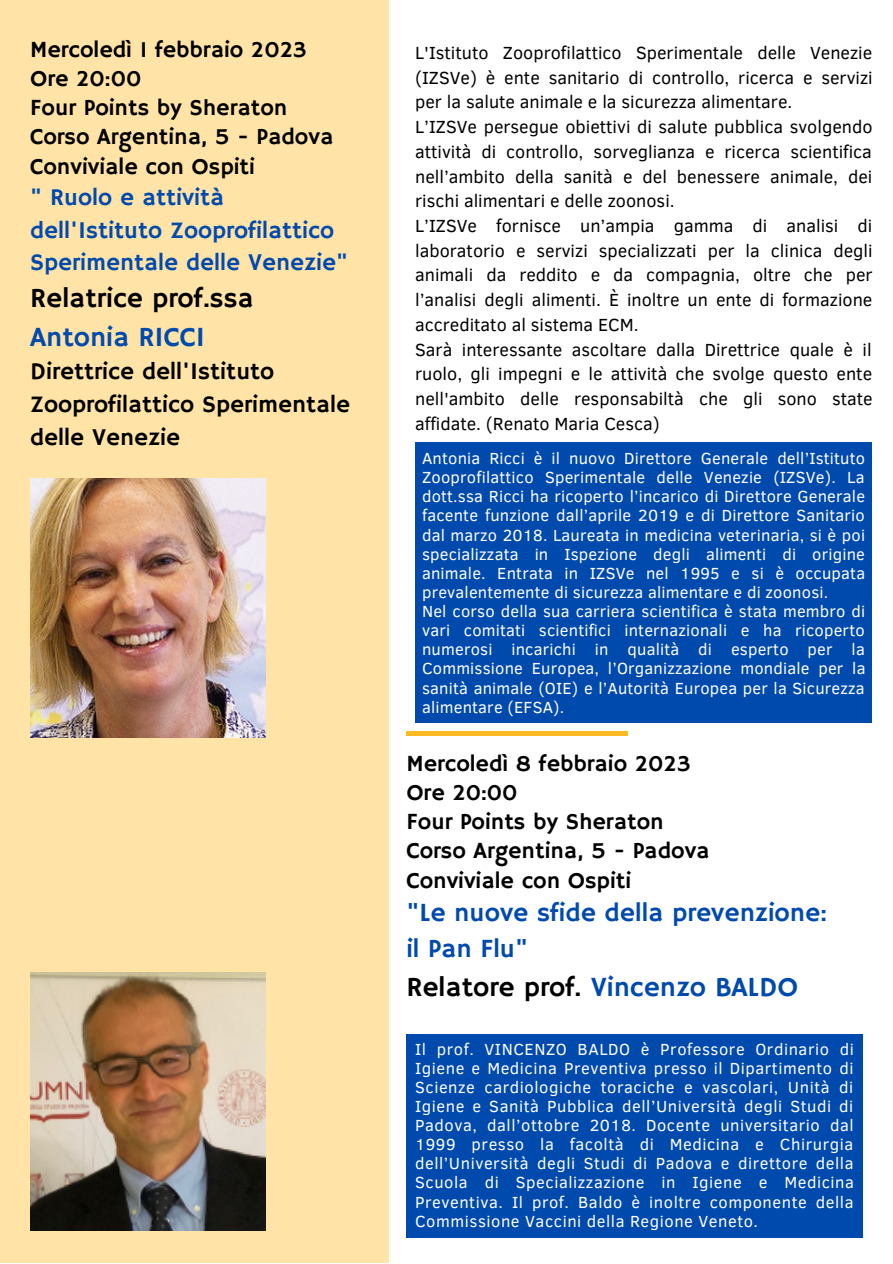
<style>
.page{position:relative;width:893px;height:1264px;background:#fff}
.page>*{position:absolute;margin:0;border:0;box-sizing:border-box;transform-origin:0 0}
.t1{font:27.6px "Hammersmith One";color:#000}
.t2{font:27.6px "Hammersmith One";color:#004aad}
.t3{font:26.1px/36px "Hammersmith One";color:#004aad}
.t4{font:24px/32.5px "Hammersmith One";color:#004aad}
.t5{font:24px/32.5px "Hammersmith One";color:#000}
.t6{font:23.1px/29.2px "Hammersmith One";color:#000}
.t7{font:18px/24.8px "Clear Sans";color:#000}
.t8{font:16.5px/19px "Clear Sans";letter-spacing:.01em;color:#fff}
.s1{color:#004aad}
</style>
<div class="page">
<div style="left:0;top:0;width:388px;height:1262px;background:#ffe3a7"></div>
<img style="left:30px;top:479px;width:235px;height:258px">
<img style="left:30px;top:972px;width:235px;height:258px">
<div style="left:415px;top:442px;width:456px;height:281px;background:#004aad"></div>
<div style="left:406px;top:731px;width:222px;height:5px;background:#ffb923"></div>
<div style="left:406px;top:1033px;width:456px;height:204px;background:#004aad"></div>
<h3 class="t6" style="left:30px;top:36px;width:305px">Mercoledì 1 febbraio 2023<br>Ore 20:00<br>Four Points by Sheraton<br>Corso Argentina, 5 - Padova<br>Conviviale con Ospiti</h3>
<h3 class="t4" style="left:30px;top:182px;width:319px">" Ruolo e attività dell'Istituto Zooprofilattico<br>Sperimentale delle Venezie"</h3>
<h1 class="t1" style="left:30px;top:282px;width:225px">Relatrice prof.ssa</h1>
<h1 class="t2" style="left:30px;top:321px;width:176px">Antonia RICCI</h1>
<h3 class="t5" style="left:30px;top:356px;width:321px">Direttrice dell'Istituto<br>Zooprofilattico Sperimentale delle Venezie</h3>
<p class="t7" style="left:415px;top:39px;width:459px">L'Istituto Zooprofilattico Sperimentale delle Venezie (IZSVe) è ente sanitario di controllo, ricerca e servizi per la salute animale e la sicurezza alimentare.<br>L’IZSVe persegue obiettivi di salute pubblica svolgendo attività di controllo, sorveglianza e ricerca scientifica nell’ambito della sanità e del benessere animale, dei rischi alimentari e delle zoonosi.<br>L’IZSVe fornisce un’ampia gamma di analisi di laboratorio e servizi specializzati per la clinica degli animali da reddito e da compagnia, oltre che per l’analisi degli alimenti. È inoltre un ente di formazione accreditato al sistema ECM.<br>Sarà interessante ascoltare dalla Direttrice quale è il ruolo, gli impegni e le attività che svolge questo ente nell'ambito delle responsabiltà che gli sono state affidate. (Renato Maria Cesca)</p>
<p class="t8" style="left:422px;top:448px;width:445px">Antonia Ricci è il nuovo Direttore Generale dell’Istituto Zooprofilattico Sperimentale delle Venezie (IZSVe). La dott.ssa Ricci ha ricoperto l’incarico di Direttore Generale facente funzione dall’aprile 2019 e di Direttore Sanitario dal marzo 2018. Laureata in medicina veterinaria, si è poi specializzata in Ispezione degli alimenti di origine animale. Entrata in IZSVe nel 1995 e si è occupata prevalentemente di sicurezza alimentare e di zoonosi.<br>Nel corso della sua carriera scientifica è stata membro di vari comitati scientifici internazionali e ha ricoperto numerosi incarichi in qualità di esperto per la Commissione Europea, l’Organizzazione mondiale per la sanità animale (OIE) e l’Autorità Europea per la Sicurezza alimentare (EFSA).</p>
<h3 class="t6" style="left:406px;top:749px;width:305px">Mercoledì 8 febbraio 2023<br>Ore 20:00<br>Four Points by Sheraton<br>Corso Argentina, 5 - Padova<br>Conviviale con Ospiti</h3>
<h2 class="t3" style="left:406px;top:896px;width:422px">"Le nuove sfide della prevenzione: il Pan Flu"</h2>
<h1 class="t1" style="left:406px;top:970px;width:393px">Relatore prof. <span class="s1">Vincenzo BALDO</span></h1>
<p class="t8" style="left:415px;top:1038px;width:440px;text-align:justify">Il prof. VINCENZO BALDO è Professore Ordinario di Igiene e Medicina Preventiva presso il Dipartimento di Scienze cardiologiche toraciche e vascolari, Unità di Igiene e Sanità Pubblica dell’Università degli Studi di Padova, dall’ottobre 2018. Docente universitario dal 1999 presso la facoltà di Medicina e Chirurgia dell’Università degli Studi di Padova e direttore della Scuola di Specializzazione in Igiene e Medicina Preventiva. Il prof. Baldo è inoltre componente della Commissione Vaccini della Regione Veneto.</p>
</div>
